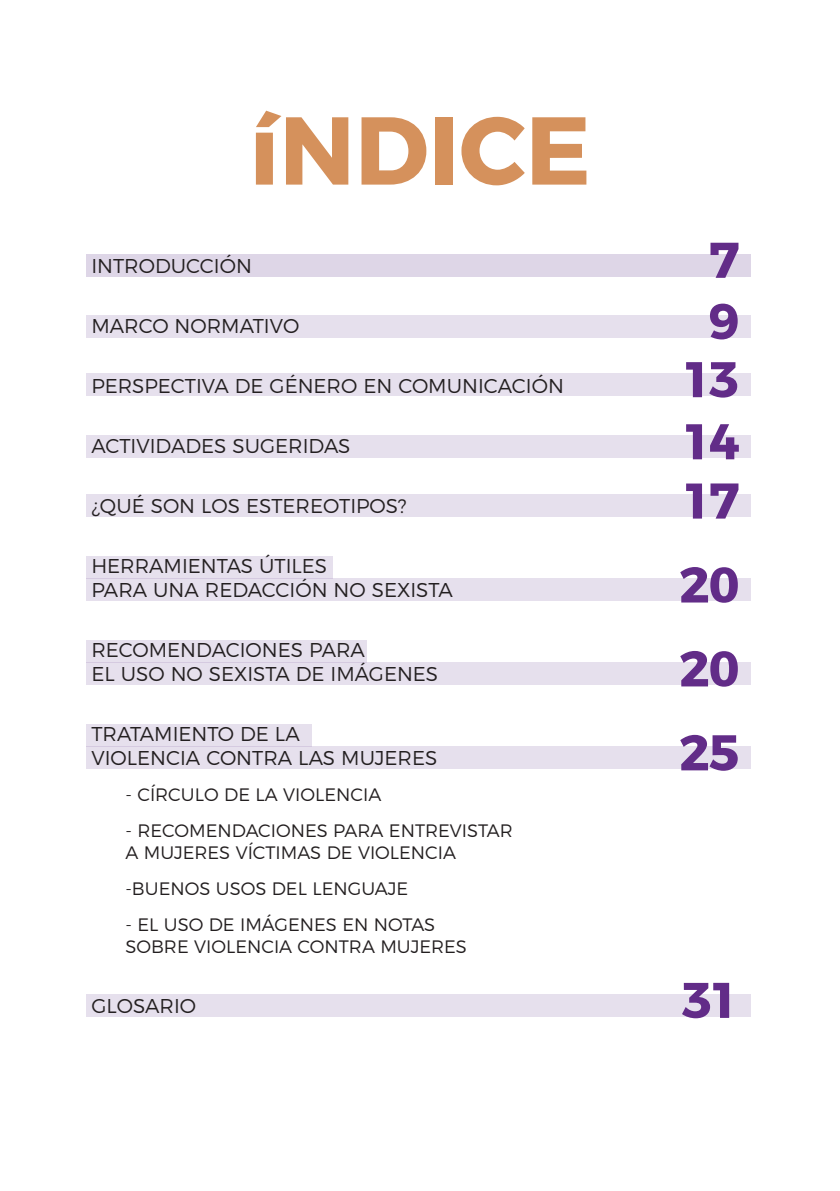
<style>
.page{position:relative;width:840px;height:1191px;background:#fff}
.page>*{position:absolute;margin:0;border:0;box-sizing:border-box;transform-origin:0 0}
.t1{font:700 96px "Montserrat";color:#d5915c}
.t2{font:700 50px "Montserrat";letter-spacing:-.025em;color:#622c88}
.t3{font:300 20px "Montserrat";color:#231f20}
.t4{font:300 18px "Montserrat";color:#231f20}
</style>
<div class="page">
<div style="left:86px;top:254px;width:664px;height:22px;background:#ded6e7"></div>
<div style="left:86px;top:315px;width:664px;height:23px;background:#e6e0ed"></div>
<div style="left:86px;top:435px;width:664px;height:23px;background:#e6e0ed"></div>
<div style="left:86px;top:494px;width:664px;height:23px;background:#e6e0ed"></div>
<div style="left:86px;top:578px;width:664px;height:23px;background:#e6e0ed"></div>
<div style="left:86px;top:662px;width:664px;height:23px;background:#e6e0ed"></div>
<div style="left:86px;top:746px;width:664px;height:23px;background:#e6e0ed"></div>
<div style="left:86px;top:723px;width:225px;height:23px;background:#e6e0ed"></div>
<div style="left:86px;top:556px;width:246px;height:22px;background:#e6e0ed"></div>
<div style="left:86px;top:639px;width:280px;height:23px;background:#e6e0ed"></div>
<div style="left:86px;top:994px;width:664px;height:22px;background:#e6e0ed"></div>
<div style="left:86px;top:373px;width:664px;height:23px;background:#e6e0ed"></div>
<p class="t1" style="left:249px;top:72px;width:342px">íNDICE</p>
<p class="t3" style="left:91px;top:250px;width:162px">INTRODUCCIÓN</p>
<p class="t3" style="left:91px;top:310px;width:209px">MARCO NORMATIVO</p>
<p class="t3" style="left:91px;top:370px;width:474px">PERSPECTIVA DE GÉNERO EN COMUNICACIÓN</p>
<p class="t3" style="left:91px;top:430px;width:260px">ACTIVIDADES SUGERIDAS</p>
<p class="t3" style="left:91px;top:490px;width:316px">¿QUÉ SON LOS ESTEREOTIPOS?</p>
<p class="t3" style="left:91px;top:550px;width:237px">HERRAMIENTAS ÚTILES</p>
<p class="t3" style="left:91px;top:574px;width:362px">PARA UNA REDACCIÓN NO SEXISTA</p>
<p class="t3" style="left:91px;top:634px;width:275px">RECOMENDACIONES PARA</p>
<p class="t3" style="left:91px;top:658px;width:348px">EL USO NO SEXISTA DE IMÁGENES</p>
<p class="t3" style="left:91px;top:718px;width:210px">TRATAMIENTO DE LA</p>
<p class="t3" style="left:91px;top:742px;width:347px">VIOLENCIA CONTRA LAS MUJERES</p>
<p class="t4" style="left:125px;top:781px;width:257px">- CÍRCULO DE LA VIOLENCIA</p>
<p class="t4" style="left:125px;top:817px;width:389px">- RECOMENDACIONES PARA ENTREVISTAR</p>
<p class="t4" style="left:125px;top:838px;width:332px">A MUJERES VÍCTIMAS DE VIOLENCIA</p>
<p class="t4" style="left:125px;top:874px;width:284px">-BUENOS USOS DEL LENGUAJE</p>
<p class="t4" style="left:125px;top:910px;width:311px">- EL USO DE IMÁGENES EN NOTAS</p>
<p class="t4" style="left:125px;top:932px;width:343px">SOBRE VIOLENCIA CONTRA MUJERES</p>
<p class="t3" style="left:91px;top:990px;width:106px">GLOSARIO</p>
<p class="t2" style="left:708px;top:219px;width:32px">7</p>
<p class="t2" style="left:708px;top:280px;width:32px">9</p>
<p class="t2" style="left:681px;top:338px;width:59px">13</p>
<p class="t2" style="left:681px;top:400px;width:59px">14</p>
<p class="t2" style="left:681px;top:460px;width:59px">17</p>
<p class="t2" style="left:678px;top:543px;width:62px">20</p>
<p class="t2" style="left:678px;top:627px;width:62px">20</p>
<p class="t2" style="left:678px;top:711px;width:62px">25</p>
<p class="t2" style="left:681px;top:959px;width:59px">31</p>
</div>
